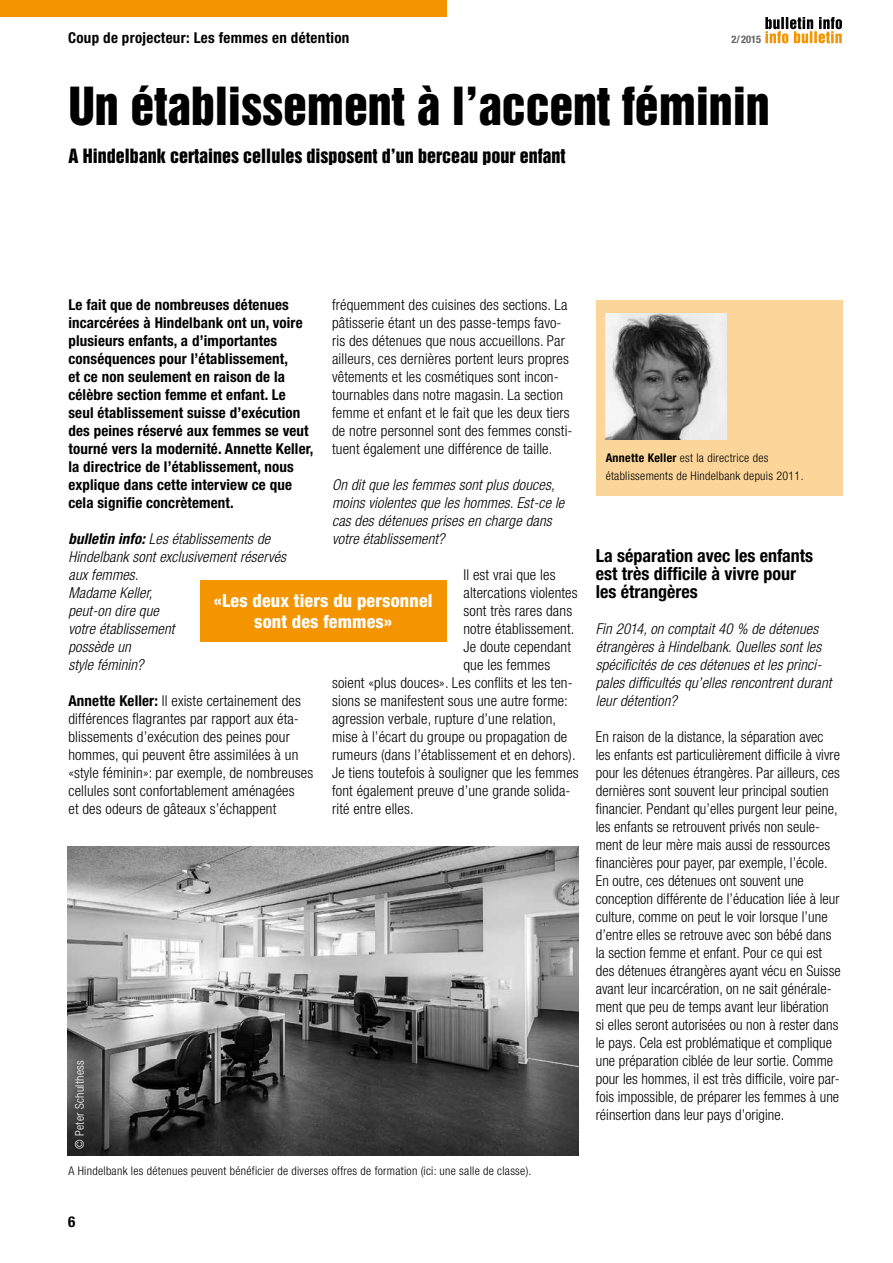
<style>
.page{position:relative;width:893px;height:1263px;background:#fff}
.page>*{position:absolute;margin:0;border:0;box-sizing:border-box;transform-origin:0 0}
.t1{font:48px "Helvetica Inserat LT Std";letter-spacing:-.005em;color:#000}
.t2{font:700 condensed 18px/18px "Helvetica Neue LT Std";color:#000}
.t3{font:18px "Helvetica Inserat LT Std";color:#000}
.t4{font:800 condensed 18px/21px "Helvetica Neue LT Std";letter-spacing:.01em;color:#fff;text-align:center}
.t5{font:300 condensed 15px/18px "Helvetica Neue LT Std";letter-spacing:.01em;color:#000}
.t6{font:italic 300 condensed 15px/18px "Helvetica Neue LT Std";letter-spacing:.01em;color:#000}
.t7{font:700 condensed 15px/18px "Helvetica Neue LT Std";letter-spacing:.01em;color:#000}
.t8{font:300 condensed 12px/18px "Helvetica Neue LT Std";letter-spacing:.025em;color:#000}
.t9{font:300 condensed 12px "Helvetica Neue LT Std";letter-spacing:.025em;color:#fff}
.t10{font:700 condensed 10.5px "Helvetica Neue LT Std";color:#626261}
.s1{font-weight:700}
</style>
<div class="page">
<div style="left:0;top:0;width:446px;height:17px;background:#f49500"></div>
<svg style="left:765px;top:17px;width:77px;height:26px"></svg>
<div style="left:596px;top:300px;width:246px;height:196px;background:#fbd599"></div>
<img style="left:606px;top:313px;width:120px;height:126px">
<div style="left:200px;top:580px;width:246px;height:62px;background:#f49500"></div>
<img style="left:68px;top:847px;width:511px;height:308px">
<p class="t7" style="left:68px;top:29px;width:283px">Coup de projecteur: Les femmes en détention</p>
<h1 class="t1" style="left:68px;top:77px;width:703px">Un établissement à l’accent féminin</h1>
<p class="t3" style="left:68px;top:145px;width:499px">A Hindelbank certaines cellules disposent d’un berceau pour enfant</p>
<p class="t10" style="left:732px;top:33px;width:31px">2/2015</p>
<p class="t7" style="left:68px;top:295px;width:246px">Le fait que de nombreuses détenues incarcérées à Hindelbank ont un, voire plusieurs enfants, a d’importantes conséquences pour l’établissement,<br>et ce non seulement en raison de la célèbre section femme et enfant. Le seul établissement suisse d’exécution des peines réservé aux femmes se veut tourné vers la modernité. Annette Keller, la directrice de l’établissement, nous explique dans cette interview ce que cela signifie concrètement.</p>
<p class="t6" style="left:68px;top:530px;width:219px"><span class="s1">bulletin info:</span> Les établissements de<br>Hindelbank sont exclusivement réservés aux femmes.<br>Madame Keller,<br>peut-on dire que<br>votre établissement<br>possède un<br>style féminin?</p>
<p class="t5" style="left:68px;top:691px;width:246px"><span class="s1">Annette Keller:</span> Il existe certainement des différences flagrantes par rapport aux éta&shy;blissements d’exécution des peines pour hommes, qui peuvent être assimilées à un «style féminin»: par exemple, de nombreuses cellules sont confortablement aménagées<br>et des odeurs de gâteaux s’échappent</p>
<p class="t5" style="left:332px;top:295px;width:242px">fréquemment des cuisines des sections. La pâtisserie étant un des passe-temps favo&shy;ris des détenues que nous accueillons. Par ailleurs, ces dernières portent leurs propres vêtements et les cosmétiques sont incon&shy;tournables dans notre magasin. La section femme et enfant et le fait que les deux tiers de notre personnel sont des femmes consti&shy;tuent également une différence de taille.</p>
<p class="t6" style="left:332px;top:476px;width:234px">On dit que les femmes sont plus douces, moins violentes que les hommes. Est-ce le cas des détenues prises en charge dans votre établissement?</p>
<p class="t5" style="left:463px;top:565px;width:94px">Il est vrai que les</p>
<p class="t5" style="left:463px;top:583px;width:116px">altercations violentes</p>
<p class="t5" style="left:463px;top:601px;width:110px">sont très rares dans</p>
<p class="t5" style="left:463px;top:619px;width:112px">notre établissement.</p>
<p class="t5" style="left:463px;top:637px;width:109px">Je doute cependant</p>
<p class="t5" style="left:463px;top:655px;width:88px">que les femmes</p>
<p class="t5" style="left:332px;top:673px;width:242px">soient «plus douces». Les conflits et les ten-</p>
<p class="t5" style="left:332px;top:691px;width:237px">sions se manifestent sous une autre forme:</p>
<p class="t5" style="left:332px;top:709px;width:226px">agression verbale, rupture d’une relation,</p>
<p class="t5" style="left:332px;top:727px;width:237px">mise à l’écart du groupe ou propagation de</p>
<p class="t5" style="left:332px;top:745px;width:245px">rumeurs (dans l’établissement et en dehors).</p>
<p class="t5" style="left:332px;top:763px;width:248px">Je tiens toutefois à souligner que les femmes</p>
<p class="t5" style="left:332px;top:781px;width:240px">font également preuve d’une grande solida-</p>
<p class="t5" style="left:332px;top:799px;width:83px">rité entre elles.</p>
<p class="t4" style="left:214px;top:589px;width:220px">«Les deux tiers du personnel sont des femmes»</p>
<p class="t9" style="left:73px;top:1149px;width:90px;rotate:-90deg">© Peter Schulthess</p>
<p class="t8" style="left:68px;top:1162px;width:465px">A Hindelbank les détenues peuvent bénéficier de diverses offres de formation (ici: une salle de classe).</p>
<p class="t7" style="left:68px;top:1212px;width:9px">6</p>
<p class="t8" style="left:606px;top:448px;width:199px"><span class="s1">Annette Keller</span> est la directrice des établissements de Hindelbank depuis 2011.</p>
<p class="t2" style="left:596px;top:546px;width:219px">La séparation avec les enfants est très difficile à vivre pour les étrangères</p>
<p class="t6" style="left:596px;top:620px;width:237px">Fin 2014, on comptait 40 % de détenues étrangères à Hindelbank. Quelles sont les spécificités de ces détenues et les princi&shy;pales difficultés qu’elles rencontrent durant leur détention?</p>
<p class="t5" style="left:596px;top:727px;width:247px">En raison de la distance, la séparation avec les enfants est particulièrement difficile à vivre pour les détenues étrangères. Par ailleurs, ces dernières sont souvent leur principal soutien financier. Pendant qu’elles purgent leur peine, les enfants se retrouvent privés non seule&shy;ment de leur mère mais aussi de ressources financières pour payer, par exemple, l’école.<br>En outre, ces détenues ont souvent une conception différente de l’éducation liée à leur culture, comme on peut le voir lorsque l’une d’entre elles se retrouve avec son bébé dans la section femme et enfant. Pour ce qui est des détenues étrangères ayant vécu en Suisse avant leur incarcération, on ne sait générale&shy;ment que peu de temps avant leur libération si elles seront autorisées ou non à rester dans le pays. Cela est problématique et complique une préparation ciblée de leur sortie. Comme pour les hommes, il est très difficile, voire par&shy;fois impossible, de préparer les femmes à une réinsertion dans leur pays d’origine.</p>
</div>
